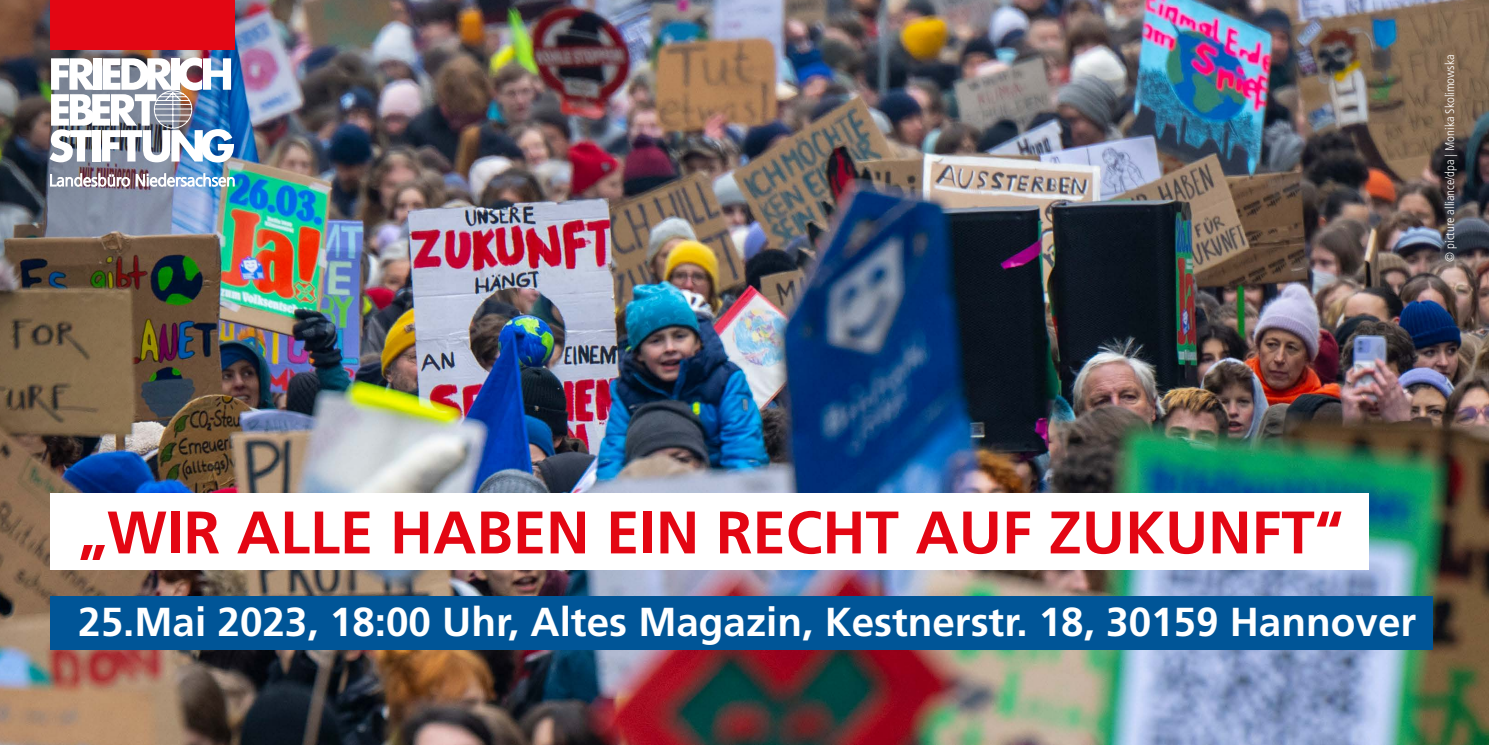
<style>
.page{position:relative;width:1489px;height:745px;background:#fff}
.page>*{position:absolute;margin:0;border:0;box-sizing:border-box;transform-origin:0 0}
.t1{font:700 59.75px "Frutiger LT Std";color:#e30613}
.t2{font:700 40.5px "Frutiger LT Std";color:#fff}
.t3{font:300 condensed 12.5px "Frutiger LT Std";color:#fff}
</style>
<div class="page">
<img style="left:0;top:0;width:1488px;height:744px">
<img style="left:0;top:0;width:539px;height:612px">
<div style="left:50px;top:493px;width:1318px;height:76px;background:#fff"></div>
<div style="left:50px;top:596px;width:1382px;height:53px;background:#005597"></div>
<div style="left:50px;top:0;width:184px;height:50px;background:#e30613"></div>
<img style="left:50px;top:57px;width:184px;height:105px">
<img style="left:50px;top:173px;width:185px;height:14px">
<p class="t3" style="left:1442px;top:261px;width:208px;rotate:-90deg">© picture alliance/dpa | Monika Skolimowska</p>
<h1 class="t1" style="left:78px;top:497px;width:1266px">„WIR ALLE HABEN EIN RECHT AUF ZUKUNFT“</h1>
<p class="t2" style="left:78px;top:598px;width:1339px">25.Mai 2023, 18:00 Uhr, Altes Magazin, Kestnerstr. 18, 30159 Hannover</p>
</div>
